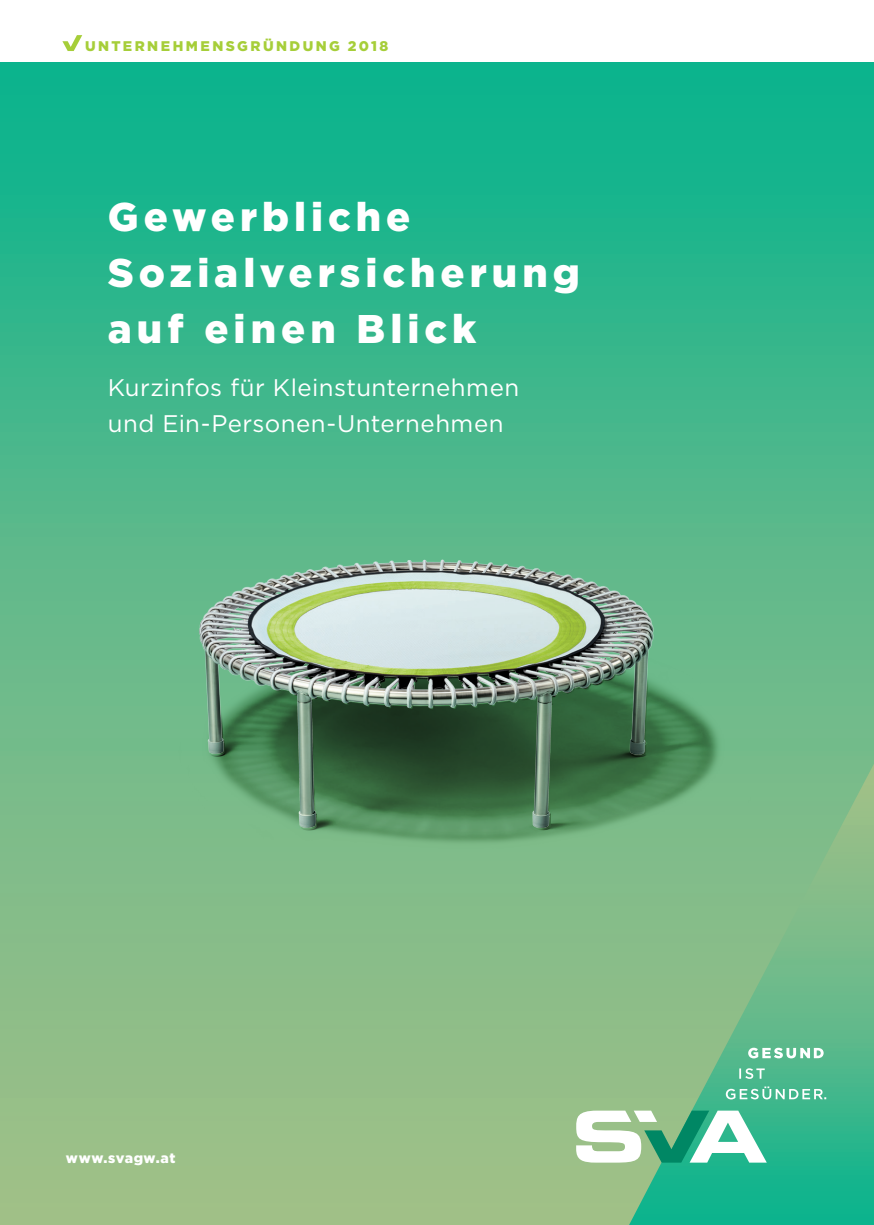
<style>
.page{position:relative;width:874px;height:1225px;background:#fff}
.page>*{position:absolute;margin:0;border:0;box-sizing:border-box;transform-origin:0 0}
.Subheadline{font:900 40px "Gotham";letter-spacing:.125em;color:#fff}
.Subheadline-2{font:24px "Gotham";letter-spacing:.02em;color:#fff}
.t1{font:900 14px "Gotham";letter-spacing:.03em;color:#fff}
.t2{font:900 14px "Gotham";letter-spacing:.175em;color:#a6ce39}
</style>
<div class="page">
<div style="left:0;top:62px;width:873px;height:1163px;background:linear-gradient(to bottom,#10b38d,#aec088)"></div>
<svg style="left:62px;top:35px;width:20px;height:16px"></svg>
<img style="left:102px;top:317px;width:688px;height:667px">
<svg style="left:628px;top:763px;width:245px;height:462px"></svg>
<svg style="left:576px;top:1110px;width:190px;height:52px"></svg>
<svg style="left:725px;top:1086px;width:100px;height:13px"></svg>
<svg style="left:739px;top:1068px;width:25px;height:11px"></svg>
<svg style="left:747px;top:1047px;width:76px;height:11px"></svg>
<p class="t2" style="left:85px;top:36px;width:304px">UNTERNEHMENSGRÜNDUNG 2018</p>
<p class="Subheadline" style="left:108px;top:189px;width:304px">Gewerbliche</p>
<p class="Subheadline" style="left:108px;top:245px;width:473px">Sozialversicherung</p>
<p class="Subheadline" style="left:108px;top:301px;width:370px">auf einen Blick</p>
<p class="Subheadline-2" style="left:108px;top:372px;width:412px">Kurzinfos für Kleinstunternehmen</p>
<p class="Subheadline-2" style="left:108px;top:408px;width:397px">und Ein-Personen-Unternehmen</p>
<p class="t1" style="left:62px;top:1148px;width:111px">www.svagw.at</p>
<p class="t1" style="left:66px;top:1148px;width:111px">www.svagw.at</p>
</div>
